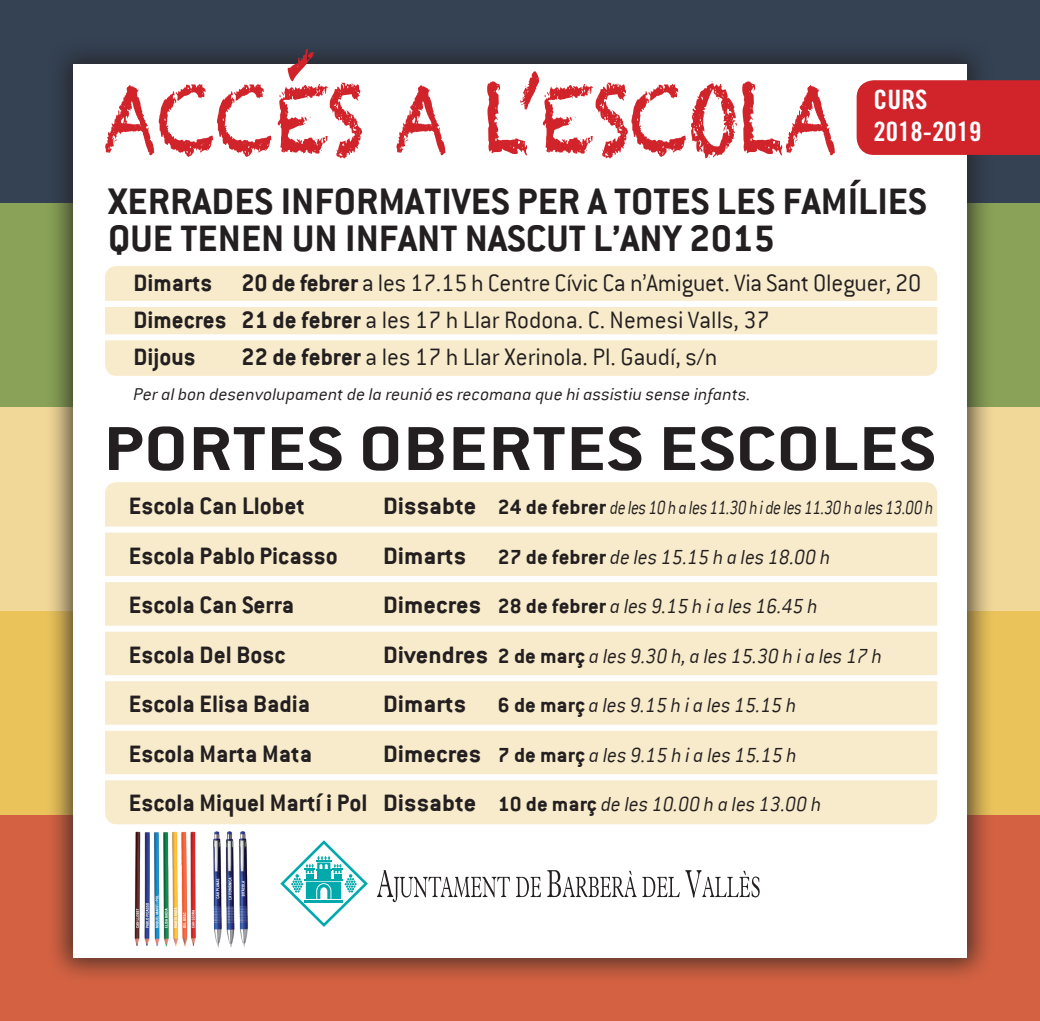
<style>
.page{position:relative;width:1040px;height:1021px;background:#fff}
.page>*{position:absolute;margin:0;border:0;box-sizing:border-box;transform-origin:0 0}
.t1{font:92.48px "Chalkduster";color:#d1232a;scale:.78 1}
.t2{font:700 67.95px "Conduit ITC";letter-spacing:.005em;color:#231f20;scale:1.22 1}
.t3{font:700 40.5px "Conduit ITC";color:#231f20;scale:1.04 1}
.t4{font:26.55px "Trade Gothic LT Std Bd Cn 20";color:#fff;scale:1.04 1}
.t5{font:300 26.1px "Conduit ITC";color:#231f20}
.t6{font:700 26.1px "Conduit ITC";color:#231f20}
.t7{font:italic 300 22.5px "Conduit ITC";color:#231f20;scale:.95 1}
.t8{font:italic 300 20.93px "Conduit ITC";letter-spacing:-.02em;color:#231f20;scale:.82 1}
.t9{font:italic 300 18.9px "Conduit ITC";color:#231f20;scale:1.04 1}
.s1{font-weight:700}
.s2{font-weight:700;font-style:normal;font-size:26.1px}
.s3{font-weight:700;font-style:normal;font-size:22.5px}
.s4{font-weight:700;font-style:normal}
.s5{font-size:22.5px}
.s6{font-weight:300;font-style:italic;font-size:22.5px}
</style>
<div class="page">
<div style="left:0;top:0;width:1040px;height:204px;background:#344254"></div>
<div style="left:0;top:204px;width:1040px;height:205px;background:#89a257"></div>
<div style="left:0;top:407px;width:1040px;height:206px;background:#f1d798"></div>
<div style="left:0;top:611px;width:1040px;height:205px;background:#eac35b"></div>
<div style="left:0;top:815px;width:1040px;height:205px;background:#d46242"></div>
<div style="left:46px;top:36px;width:948px;height:948px;background:#231f20;opacity:.75"></div>
<div style="left:73px;top:64px;width:893px;height:893px;background:#fff"></div>
<svg style="left:377px;top:870px;width:133px;height:32px"></svg>
<svg style="left:516px;top:876px;width:25px;height:21px"></svg>
<svg style="left:547px;top:870px;width:89px;height:27px"></svg>
<svg style="left:642px;top:870px;width:117px;height:27px"></svg>
<svg style="left:280px;top:840px;width:88px;height:86px"></svg>
<div style="left:105px;top:482px;width:832px;height:342px;background:#f8ebcb;border-radius:12px"></div>
<div style="left:89px;top:526px;width:863px;height:6px;background:#fff"></div>
<div style="left:89px;top:576px;width:863px;height:6px;background:#fff"></div>
<div style="left:89px;top:625px;width:863px;height:6px;background:#fff"></div>
<div style="left:89px;top:675px;width:863px;height:6px;background:#fff"></div>
<div style="left:89px;top:724px;width:863px;height:6px;background:#fff"></div>
<div style="left:89px;top:774px;width:863px;height:6px;background:#fff"></div>
<div style="left:105px;top:266px;width:832px;height:110px;background:#f8ebcb;border-radius:12px"></div>
<div style="left:89px;top:301px;width:868px;height:6px;background:#fff"></div>
<div style="left:89px;top:334px;width:868px;height:6px;background:#fff"></div>
<div style="left:856px;top:80px;width:184px;height:75px;background:#d1232a"></div>
<img style="left:134px;top:831px;width:62px;height:116px">
<svg style="left:136px;top:908px;width:3px;height:19px"></svg>
<svg style="left:146px;top:903px;width:3px;height:24px"></svg>
<svg style="left:155px;top:895px;width:4px;height:32px"></svg>
<svg style="left:165px;top:908px;width:3px;height:19px"></svg>
<svg style="left:174px;top:907px;width:3px;height:20px"></svg>
<svg style="left:183px;top:912px;width:3px;height:15px"></svg>
<svg style="left:192px;top:909px;width:3px;height:18px"></svg>
<img style="left:213px;top:831px;width:35px;height:117px">
<svg style="left:216px;top:878px;width:3px;height:20px"></svg>
<svg style="left:228px;top:877px;width:3px;height:22px"></svg>
<svg style="left:241px;top:880px;width:4px;height:16px"></svg>
<p class="t1" style="left:103px;top:65px;width:942px">ACCÉS A L’ESCOLA</p>
<p class="t4" style="left:873px;top:84px;width:53px">CURS</p>
<p class="t4" style="left:873px;top:116px;width:105px">2018-2019</p>
<p class="t3" style="left:108px;top:177px;width:788px">XERRADES INFORMATIVES PER A TOTES LES FAMÍLIES</p>
<p class="t3" style="left:108px;top:215px;width:642px">QUE TENEN UN INFANT NASCUT L’ANY 2015</p>
<p class="t5" style="left:134px;top:269px;width:789px"><span class="s1">Dimarts 20 de febrer</span> a les 17.15 h Centre Cívic Ca n’Amiguet. Via Sant Oleguer, 20</p>
<p class="t5" style="left:134px;top:306px;width:637px"><span class="s1">Dimecres 21 de febrer</span> a les 17 h Llar Rodona. C. Nemesi Valls, 37</p>
<p class="t6" style="left:134px;top:341px;width:64px">Dijous</p>
<p class="t5" style="left:242px;top:342px;width:477px"><span class="s1">22 de febrer</span> a les 17 h Llar Xerinola. Pl. Gaudí, s/n</p>
<p class="t9" style="left:134px;top:383px;width:595px">Per al bon desenvolupament de la reunió es recomana que hi assistiu sense infants.</p>
<p class="t2" style="left:103px;top:409px;width:683px">PORTES OBERTES ESCOLES</p>
<p class="t6" style="left:129px;top:491px;width:177px">Escola Can Llobet</p>
<p class="t8" style="left:383px;top:496px;width:672px"><span class="s2">Dissabte</span> <span class="s3">24 de febrer</span> de les 10 h a les 11.30 h i de les 11.30 h a les 13.00 h</p>
<p class="t6" style="left:129px;top:540px;width:211px">Escola Pablo Picasso</p>
<p class="t7" style="left:383px;top:544px;width:472px"><span class="s2">Dimarts</span> <span class="s4">27 de febrer</span> de les 15.15 h a les 18.00 h</p>
<p class="t6" style="left:129px;top:590px;width:167px">Escola Can Serra</p>
<p class="t7" style="left:383px;top:594px;width:459px"><span class="s2">Dimecres</span> <span class="s4">28 de febrer</span> a les 9.15 h i a les 16.45 h</p>
<p class="t6" style="left:129px;top:639px;width:158px">Escola Del Bosc</p>
<p class="t7" style="left:383px;top:643px;width:527px"><span class="s2">Divendres</span> <span class="s4">2 de març</span> a les 9.30 h, a les 15.30 h i a les 17 h</p>
<p class="t6" style="left:129px;top:689px;width:183px">Escola Elisa Badia</p>
<p class="t7" style="left:383px;top:693px;width:437px"><span class="s2">Dimarts</span> <span class="s4">6 de març</span> a les 9.15 h i a les 15.15 h</p>
<p class="t6" style="left:129px;top:738px;width:185px">Escola Marta Mata</p>
<p class="t7" style="left:383px;top:742px;width:437px"><span class="s2">Dimecres</span> <span class="s4">7 de març</span> a les 9.15 h i a les 15.15 h</p>
<p class="t6" style="left:129px;top:788px;width:694px">Escola Miquel Martí i Pol Dissabte <span class="s5">10 de març</span> <span class="s6">de les 10.00 h a les 13.00 h</span></p>
</div>
